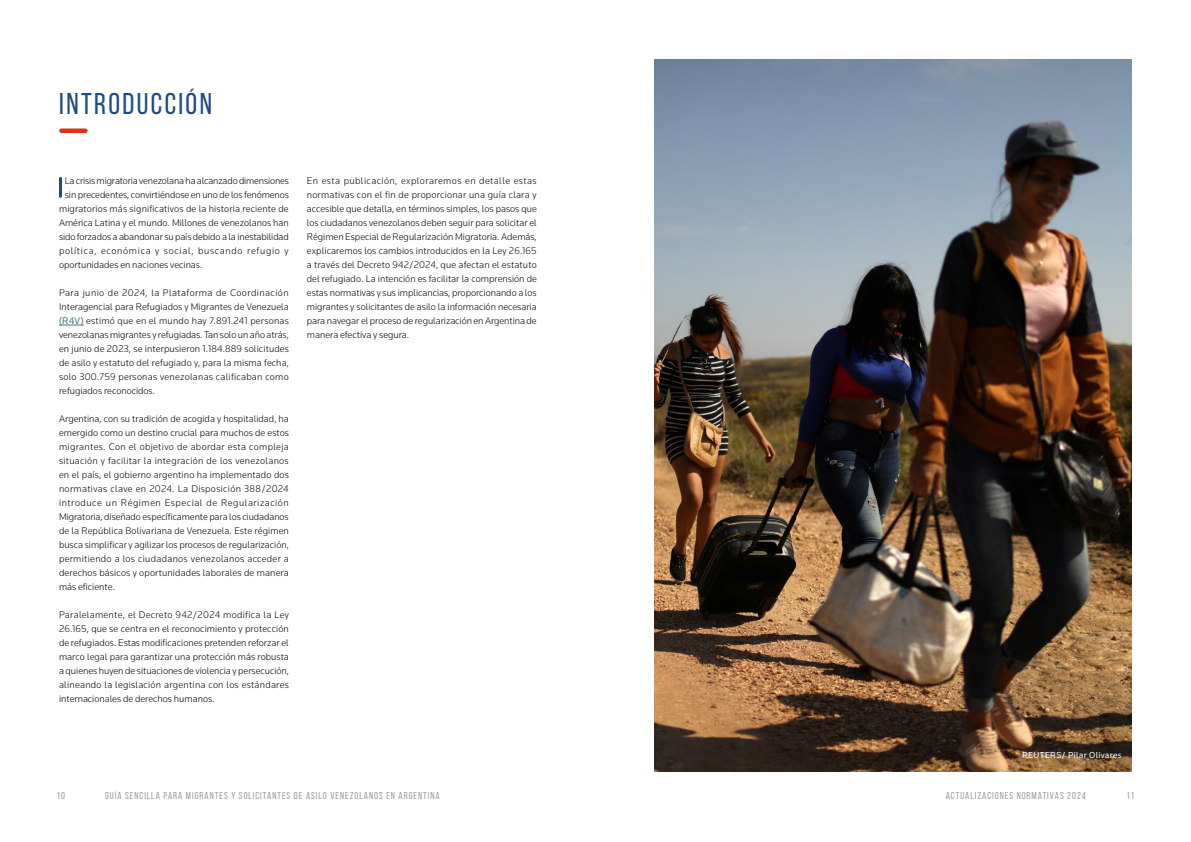
<style>
.page{position:relative;width:1191px;height:842px;background:#fff}
.page>*{position:absolute;margin:0;border:0;box-sizing:border-box;transform-origin:0 0}
.t1{font:30px "Bebas Neue";letter-spacing:.08em;color:#1d4c7e}
.t2{font:300 10px/14px "Knowledge";color:#000;text-align:justify}
.t3{font:10px "Bebas Neue";letter-spacing:.1em;color:#9d9d9c}
.t4{font:300 10px "Knowledge";letter-spacing:.07em;color:#000}
.t5{font:9px "Knowledge";letter-spacing:.03em;color:#fff}
.s1{font-weight:400;color:#467886}
</style>
<div class="page">
<svg style="left:59px;top:325px;width:25px;height:1px"></svg>
<hr style="left:59px;top:177px;width:3px;height:21px;background:#1d4c7e;border-radius:2px">
<div style="left:59px;top:128px;width:29px;height:5px;background:#dd3211;border-radius:2px"></div>
<img style="left:654px;top:60px;width:478px;height:712px">
<h1 class="t1" style="left:59px;top:87px;width:154px">INTRODUCCIÓN</h1>
<p class="t2" style="left:65px;top:174px;width:226px">La crisis migratoria venezolana ha alcanzado dimensiones</p>
<p class="t2" style="left:65px;top:188px;width:226px">sin precedentes, convirtiéndose en uno de los fenómenos</p>
<p class="t2" style="left:59px;top:202px;width:231px">migratorios más significativos de la historia reciente de</p>
<p class="t2" style="left:59px;top:216px;width:231px">América Latina y el mundo. Millones de venezolanos han</p>
<p class="t2" style="left:59px;top:230px;width:231px">sido forzados a abandonar su país debido a la inestabilidad</p>
<p class="t4" style="left:59px;top:245px;width:231px">política, económica y social, buscando refugio y</p>
<p class="t2" style="left:59px;top:258px;width:145px">oportunidades en naciones vecinas.</p>
<p class="t2" style="left:59px;top:286px;width:231px">Para junio de 2024, la Plataforma de Coordinación Interagencial para Refugiados y Migrantes de Venezuela <span class="s1">(R4V)</span> estimó que en el mundo hay 7.891.241 personas venezolanas migrantes y refugiadas. Tan solo un año atrás, en junio de 2023, se interpusieron 1.184.889 solicitudes de asilo y estatuto del refugiado y, para la misma fecha, solo 300.759 personas venezolanas calificaban como refugiados reconocidos.</p>
<p class="t2" style="left:59px;top:412px;width:231px">Argentina, con su tradición de acogida y hospitalidad, ha emergido como un destino crucial para muchos de estos migrantes. Con el objetivo de abordar esta compleja situación y facilitar la integración de los venezolanos en el país, el gobierno argentino ha implementado dos normativas clave en 2024. La Disposición 388/2024 introduce un Régimen Especial de Regularización Migratoria, diseñado específicamente para los ciudadanos de la República Bolivariana de Venezuela. Este régimen busca simplificar y agilizar los procesos de regularización, permitiendo a los ciudadanos venezolanos acceder a derechos básicos y oportunidades laborales de manera más eficiente.</p>
<p class="t2" style="left:59px;top:608px;width:231px">Paralelamente, el Decreto 942/2024 modifica la Ley 26.165, que se centra en el reconocimiento y protección de refugiados. Estas modificaciones pretenden reforzar el marco legal para garantizar una protección más robusta a quienes huyen de situaciones de violencia y persecución, alineando la legislación argentina con los estándares internacionales de derechos humanos.</p>
<p class="t2" style="left:307px;top:174px;width:231px">En esta publicación, exploraremos en detalle estas normativas con el fin de proporcionar una guía clara y accesible que detalla, en términos simples, los pasos que los ciudadanos venezolanos deben seguir para solicitar el Régimen Especial de Regularización Migratoria. Además, explicaremos los cambios introducidos en la Ley 26.165 a través del Decreto 942/2024, que afectan el estatuto del refugiado. La intención es facilitar la comprensión de estas normativas y sus implicancias, proporcionando a los migrantes y solicitantes de asilo la información necesaria para navegar el proceso de regularización en Argentina de manera efectiva y segura.</p>
<p class="t5" style="left:1022px;top:750px;width:101px">REUTERS/ Pilar Olivares</p>
<p class="t3" style="left:57px;top:790px;width:10px">10</p>
<p class="t3" style="left:105px;top:790px;width:336px">GUÍA SENCILLA PARA MIGRANTES Y SOLICITANTES DE ASILO VENEZOLANOS EN ARGENTINA</p>
<p class="t3" style="left:945px;top:790px;width:142px">ACTUALIZACIONES NORMATIVAS 2024</p>
<p class="t3" style="left:1126px;top:790px;width:9px">11</p>
</div>
